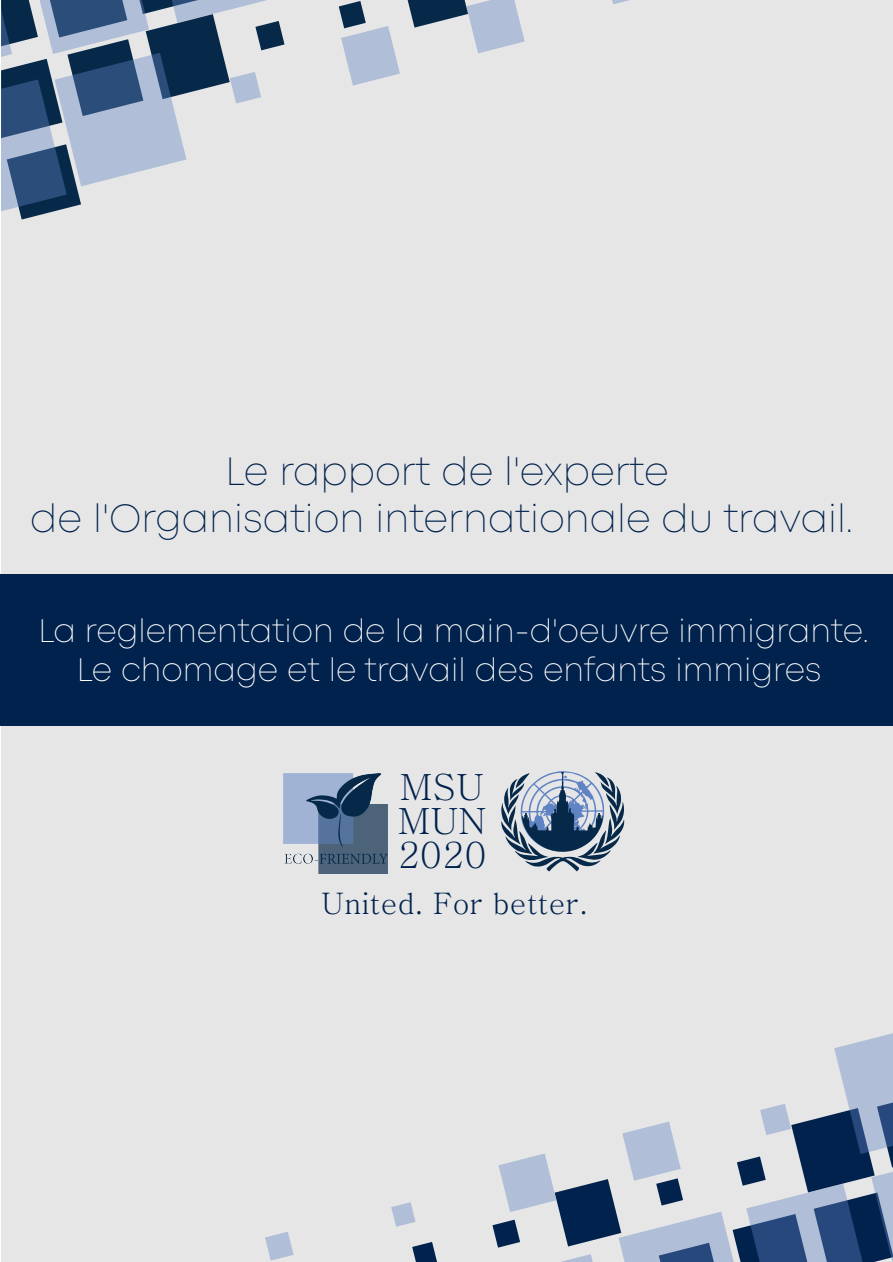
<style>
.page{position:relative;width:893px;height:1262px;background:#fff}
.page>*{position:absolute;margin:0;border:0;box-sizing:border-box;transform-origin:0 0}
.t1{font:39.3px/47.2px "Mont Extra Light DEMO";color:#00224d;text-align:center}
.t2{font:500 36px/33.8px "Adobe Myungjo Std";color:#00224d;text-align:justify}
.t3{font:32.55px/39px "Mont Extra Light DEMO";color:#fff;text-align:center}
.t4{font:500 29.55px "Adobe Myungjo Std";color:#00224d}
</style>
<div class="page">
<div style="left:1px;top:0;width:892px;height:1261px;background:#e6e6e6"></div>
<svg style="left:612px;top:0;width:18px;height:4px"></svg>
<svg style="left:408px;top:0;width:117px;height:53px"></svg>
<svg style="left:339px;top:1px;width:61px;height:85px"></svg>
<svg style="left:1px;top:0;width:284px;height:220px"></svg>
<svg style="left:412px;top:1242px;width:25px;height:19px"></svg>
<svg style="left:265px;top:1231px;width:29px;height:29px"></svg>
<svg style="left:391px;top:1202px;width:25px;height:24px"></svg>
<svg style="left:492px;top:1033px;width:401px;height:228px"></svg>
<svg style="left:501px;top:771px;width:124px;height:100px"></svg>
<div style="left:0;top:574px;width:893px;height:152px;background:#00224d"></div>
<img style="left:283px;top:773px;width:104px;height:100px">
<p class="t1" style="left:30px;top:447px;width:824px">Le rapport de l'experte<br>de l'Organisation internationale du travail.</p>
<p class="t3" style="left:38px;top:611px;width:832px">La reglementation de la main-d'oeuvre immigrante.<br>Le chomage et le travail des enfants immigres</p>
<p class="t2" style="left:398px;top:770px;width:91px">MSU MUN 2020</p>
<p class="t4" style="left:321px;top:888px;width:268px">United. For better.</p>
</div>
